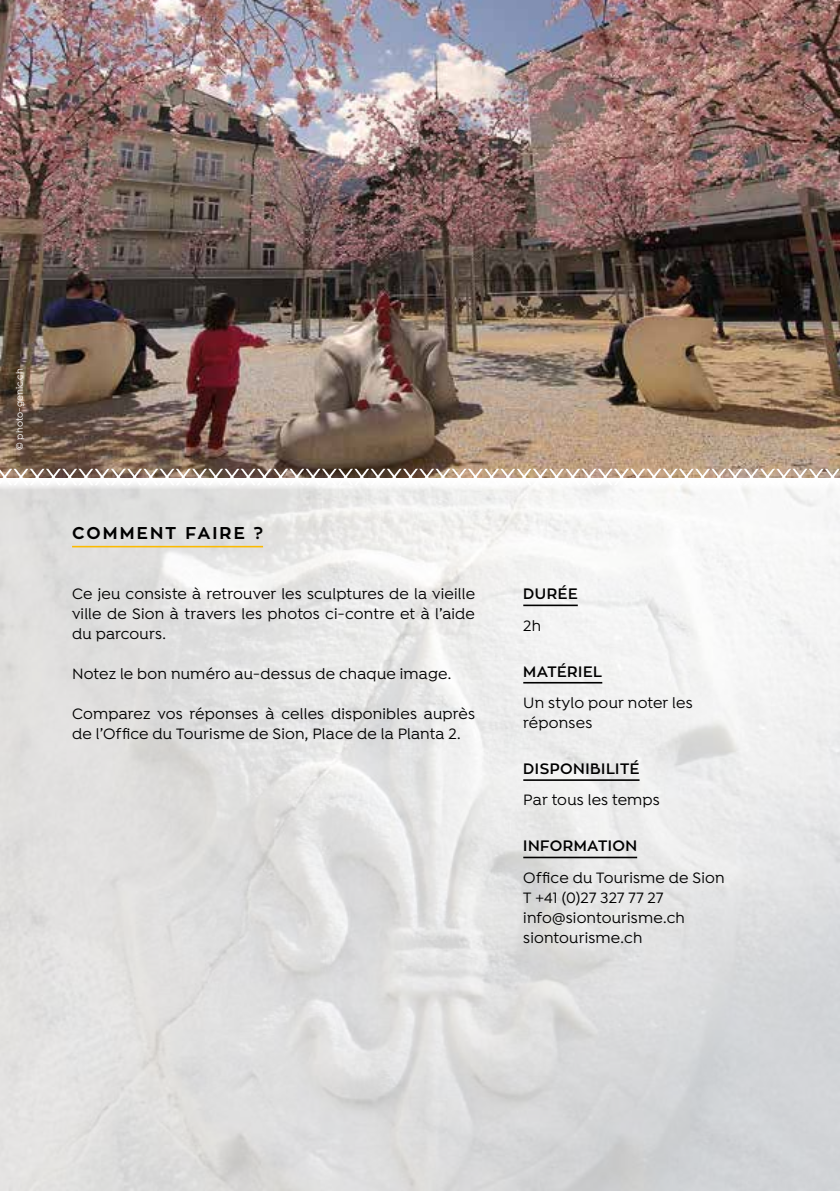
<style>
.page{position:relative;width:840px;height:1191px;background:#fff}
.page>*{position:absolute;margin:0;border:0;box-sizing:border-box;transform-origin:0 0}
.t1{font:700 17px "Zona Pro";letter-spacing:.125em;color:#000}
.t2{font:500 16px/20px "Isidora";letter-spacing:.01em;color:#000}
.t3{font:600 15px "Zona Pro";letter-spacing:.03em;color:#000}
.t4{font:500 10px "Isidora";color:#fff}
</style>
<div class="page">
<img style="left:0;top:0;width:839px;height:1191px">
<hr style="left:72px;top:546px;width:191px;height:1px;background:#fbba00">
<hr style="left:523px;top:604px;width:54px;height:2px;background:#000">
<hr style="left:523px;top:682px;width:79px;height:1px;background:#000">
<hr style="left:523px;top:779px;width:116px;height:2px;background:#000">
<hr style="left:523px;top:856px;width:113px;height:2px;background:#000">
<svg style="left:0;top:469px;width:839px;height:16px"></svg>
<p class="t4" style="left:14px;top:450px;width:83px;rotate:-90deg">© photo-genic.ch</p>
<p class="t1" style="left:72px;top:521px;width:192px">COMMENT FAIRE ?</p>
<p class="t2" style="left:72px;top:584px;width:404px;text-align:justify">Ce jeu consiste à retrouver les sculptures de la vieille ville de Sion à travers les photos ci-contre et à l’aide du parcours.</p>
<p class="t2" style="left:72px;top:664px;width:380px">Notez le bon numéro au-dessus de chaque image.</p>
<p class="t2" style="left:72px;top:704px;width:404px">Comparez vos réponses à celles disponibles auprès de l’Office du Tourisme de Sion, Place de la Planta 2.</p>
<p class="t3" style="left:523px;top:584px;width:56px">DURÉE</p>
<p class="t2" style="left:523px;top:616px;width:19px">2h</p>
<p class="t3" style="left:523px;top:661px;width:80px">MATÉRIEL</p>
<p class="t2" style="left:523px;top:693px;width:171px">Un stylo pour noter les réponses</p>
<p class="t3" style="left:523px;top:759px;width:118px">DISPONIBILITÉ</p>
<p class="t2" style="left:523px;top:791px;width:138px">Par tous les temps</p>
<p class="t3" style="left:523px;top:836px;width:115px">INFORMATION</p>
<p class="t2" style="left:523px;top:868px;width:203px">Office du Tourisme de Sion<br>T +41 (0)27 327 77 27 info@siontourisme.ch siontourisme.ch</p>
</div>
